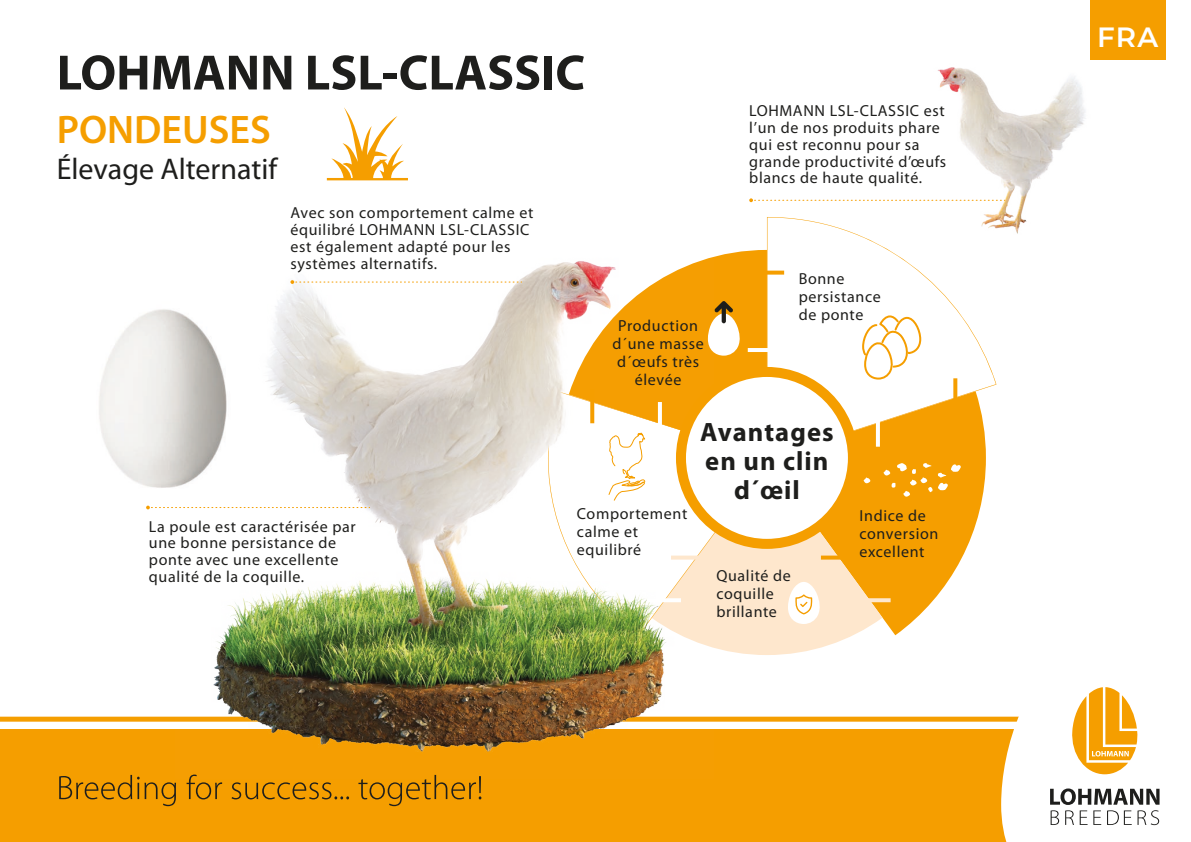
<style>
.page{position:relative;width:1191px;height:842px;background:#fff}
.page>*{position:absolute;margin:0;border:0;box-sizing:border-box;transform-origin:0 0}
.t1{font:700 50px "Myriad Pro";color:#1e1e1c}
.t2{font:600 40px "Myriad Pro";color:#f59e00}
.t3{font:30px "Myriad Pro";color:#1e1e1c}
.t4{font:600 27.8px "Montserrat";color:#fff}
.t5{font:700 26.6px/28.9px "Myriad Pro";letter-spacing:.04em;color:#1e1e1c;text-align:center}
.t6{font:16px/18px "Myriad Pro";letter-spacing:.04em;color:#1e1e1c}
</style>
<div class="page">
<div style="left:0;top:729px;width:1142px;height:113px;background:#f59e00"></div>
<div style="left:0;top:717px;width:1142px;height:5px;background:#f59e00"></div>
<svg style="left:767px;top:217px;width:229px;height:174px"></svg>
<svg style="left:822px;top:391px;width:164px;height:244px;fill:#f59e00"></svg>
<svg style="left:713px;top:459px;width:169px;height:196px;background:#fad08b"></svg>
<div style="left:713px;top:525px;width:57px;height:110px;background:#fee7cd"></div>
<div style="left:713px;top:250px;width:54px;height:141px;background:#f59e00"></div>
<img style="left:175px;top:257px;width:538px;height:518px">
<img style="left:929px;top:67px;width:157px;height:179px">
<svg style="left:59px;top:775px;width:117px;height:31px"></svg>
<svg style="left:187px;top:774px;width:35px;height:25px"></svg>
<svg style="left:231px;top:782px;width:118px;height:17px"></svg>
<svg style="left:358px;top:775px;width:123px;height:31px"></svg>
<svg style="left:1001px;top:687px;width:159px;height:155px"></svg>
<svg style="left:327px;top:107px;width:81px;height:73px"></svg>
<div style="left:681px;top:372px;width:172px;height:172px;background:#fff;border-radius:50%"></div>
<div style="left:676px;top:367px;width:182px;height:182px;border:10px solid #f59e00;border-radius:50%"></div>
<svg style="left:863px;top:477px;width:7px;height:7px"></svg>
<svg style="left:883px;top:463px;width:78px;height:34px;background:#f6aa21"></svg>
<svg style="left:788px;top:581px;width:33px;height:43px"></svg>
<hr style="left:750px;top:271px;width:34px;height:4px;background:#f59e00">
<hr style="left:747px;top:348px;width:41px;height:4px;background:#fff">
<hr style="left:821px;top:556px;width:34px;height:4px;background:#f59e00">
<hr style="left:850px;top:598px;width:40px;height:4px;background:#fee7cd">
<hr style="left:647px;top:598px;width:34px;height:4px;background:#fff">
<svg style="left:671px;top:556px;width:40px;height:4px"></svg>
<svg style="left:953px;top:378px;width:4px;height:34px"></svg>
<svg style="left:876px;top:406px;width:4px;height:41px"></svg>
<svg style="left:590px;top:389px;width:4px;height:34px"></svg>
<hr style="left:658px;top:402px;width:4px;height:41px;background:#fff">
<svg style="left:146px;top:506px;width:224px;height:3px"></svg>
<svg style="left:290px;top:280px;width:232px;height:4px"></svg>
<div style="left:1089px;top:0;width:76px;height:60px;background:#f59e00"></div>
<svg style="left:861px;top:314px;width:61px;height:67px"></svg>
<svg style="left:607px;top:430px;width:39px;height:71px"></svg>
<svg style="left:708px;top:301px;width:33px;height:55px"></svg>
<svg style="left:749px;top:198px;width:256px;height:4px"></svg>
<h1 class="t1" style="left:57px;top:40px;width:530px">LOHMANN LSL-CLASSIC</h1>
<h2 class="t2" style="left:57px;top:104px;width:216px">PONDEUSES</h2>
<h3 class="t3" style="left:57px;top:151px;width:222px">Élevage Alternatif</h3>
<p class="t6" style="left:290px;top:204px;width:245px;line-height:16.8px">Avec son comportement calme et équilibré LOHMANN LSL-CLASSIC est également adapté pour les systèmes alternatifs.</p>
<p class="t6" style="left:612px;top:316px;width:93px;text-align:center">Production d´une masse d´œufs très élevée</p>
<p class="t6" style="left:749px;top:102px;width:198px;line-height:16.8px">LOHMANN LSL-CLASSIC est l’un de nos produits phare qui est reconnu pour sa grande productivité d’œufs blancs de haute qualité.</p>
<p class="t6" style="left:798px;top:269px;width:84px">Bonne persistance de ponte</p>
<h3 class="t5" style="left:700px;top:417px;width:135px">Avantages en un clin d´œil</h3>
<p class="t6" style="left:149px;top:517px;width:208px;line-height:16.8px">La poule est caractérisée par une bonne persistance de ponte avec une excellente qualité de la coquille.</p>
<p class="t6" style="left:577px;top:504px;width:112px">Comportement calme et equilibré</p>
<p class="t6" style="left:716px;top:566px;width:76px">Qualité de coquille brillante</p>
<p class="t6" style="left:859px;top:507px;width:80px">Indice de conversion excellent</p>
<h3 class="t4" style="left:1097px;top:17px;width:62px">FRA</h3>
</div>
